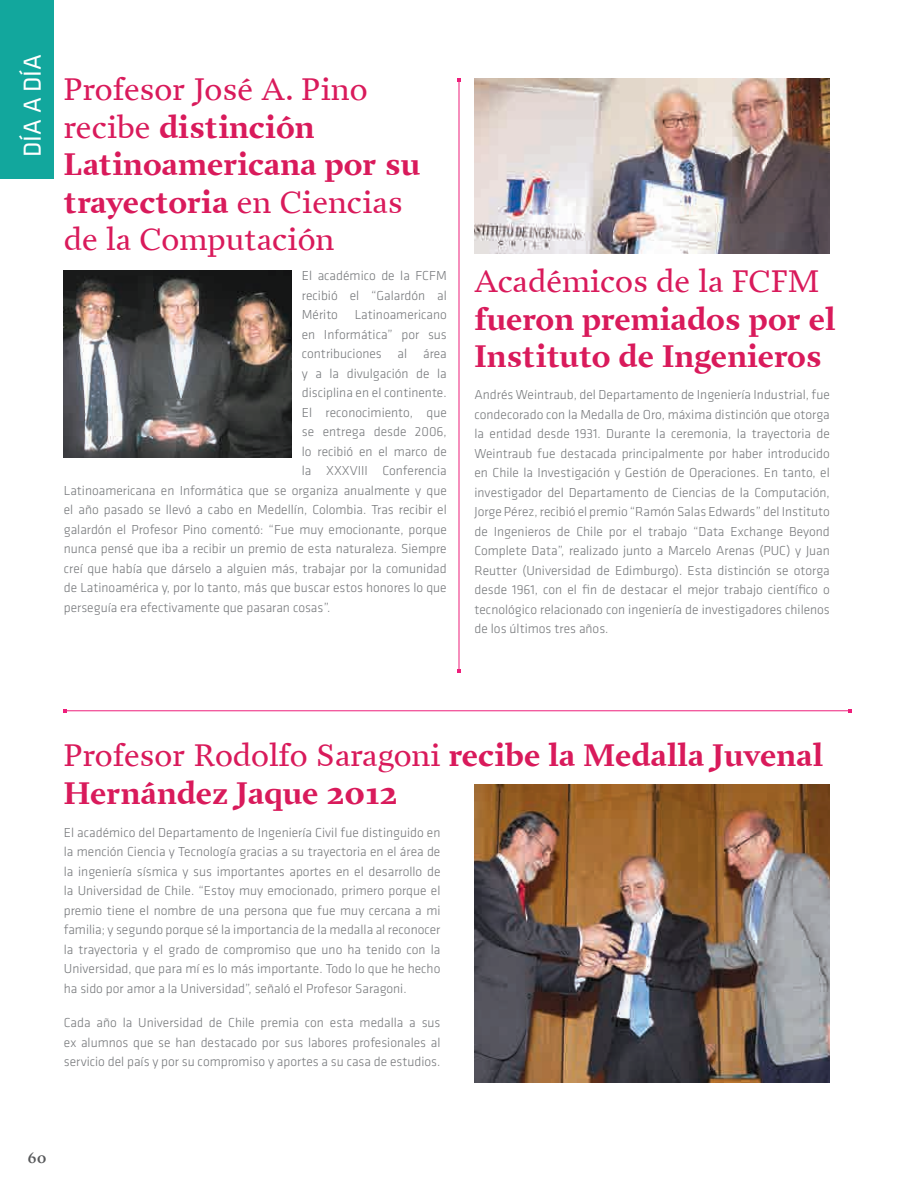
<style>
.page{position:relative;width:915px;height:1191px;background:#fff}
.page>*{position:absolute;margin:0;border:0;box-sizing:border-box;transform-origin:0 0}
.t1{font:31.5px/37.5px "Prensa";color:#d91a5b}
.t2{font:700 31.5px/37.5px "Prensa";color:#d91a5b}
.t3{font:25.5px "Klavika";color:#fff}
.t4{font:600 15px "Prensa";color:#57585a}
.t5{font:300 13.5px/19.5px "Klavika";color:#76787b;text-align:justify}
.s1{font-weight:700}
.s2{font-weight:400}
</style>
<div class="page">
<div style="left:0;top:0;width:53px;height:179px;background:#12a79d"></div>
<img style="left:64px;top:270px;width:227px;height:188px">
<img style="left:474px;top:78px;width:355px;height:175px">
<img style="left:474px;top:784px;width:355px;height:298px">
<hr style="left:458px;top:80px;width:1px;height:591px;background:#ee1e7b">
<hr style="left:65px;top:710px;width:784px;height:1px;background:#ee1e7b">
<h2 class="t3" style="left:19px;top:157px;width:104px;rotate:-90deg">DÍA A DÍA</h2>
<h1 class="t1" style="left:64px;top:71px;width:358px">Profesor José A. Pino recibe <span class="s1">distinción<br>Latinoamericana por su trayectoria</span> en Ciencias de la Computación</h1>
<p class="t5" style="left:302px;top:266px;width:146px">El académico de la FCFM</p>
<p class="t5" style="left:302px;top:286px;width:146px">recibió el “Galardón al</p>
<p class="t5" style="left:302px;top:305px;width:146px">Mérito Latinoamericano</p>
<p class="t5" style="left:302px;top:325px;width:146px">en Informática” por sus</p>
<p class="t5" style="left:302px;top:344px;width:146px">contribuciones al área</p>
<p class="t5" style="left:302px;top:364px;width:146px">y a la divulgación de la</p>
<p class="t5" style="left:302px;top:383px;width:146px">disciplina en el continente.</p>
<p class="t5" style="left:302px;top:403px;width:146px">El reconocimiento, que</p>
<p class="t5" style="left:302px;top:422px;width:146px">se entrega desde 2006,</p>
<p class="t5" style="left:302px;top:442px;width:146px">lo recibió en el marco de</p>
<p class="t5" style="left:302px;top:461px;width:146px">la XXXVIII Conferencia</p>
<p class="t5" style="left:64px;top:481px;width:384px">Latinoamericana en Informática que se organiza anualmente y que</p>
<p class="t5" style="left:64px;top:500px;width:384px">el año pasado se llevó a cabo en Medellín, Colombia. Tras recibir el</p>
<p class="t5" style="left:64px;top:520px;width:384px">galardón el Profesor Pino comentó: “Fue muy emocionante, porque</p>
<p class="t5" style="left:64px;top:539px;width:384px">nunca pensé que iba a recibir un premio de esta naturaleza. Siempre</p>
<p class="t5" style="left:64px;top:558px;width:384px">creí que había que dárselo a alguien más, trabajar por la comunidad</p>
<p class="t5" style="left:64px;top:578px;width:384px">de Latinoamérica y, por lo tanto, más que buscar estos honores lo que</p>
<p class="t5" style="left:64px;top:597px;width:268px">perseguía era efectivamente que pasaran cosas”.</p>
<h1 class="t1" style="left:474px;top:262px;width:346px">Académicos de la FCFM</h1>
<h1 class="t2" style="left:474px;top:300px;width:362px">fueron premiados por el<br>Instituto de Ingenieros</h1>
<p class="t5" style="left:474px;top:385px;width:357px">Andrés Weintraub, del Departamento de Ingeniería Industrial, fue condecorado con la Medalla de Oro, máxima distinción que otorga la entidad desde 1931. Durante la ceremonia, la trayectoria de Weintraub fue destacada principalmente por haber introducido en Chile la Investigación y Gestión de Operaciones. En tanto, el investigador del Departamento de Ciencias de la Computación, Jorge Pérez, recibió el premio “Ramón Salas Edwards” del Instituto de Ingenieros de Chile por el trabajo “Data Exchange Beyond Complete Data”, realizado junto a Marcelo Arenas (PUC) y Juan Reutter (Universidad de Edimburgo). Esta distinción se otorga desde 1961, con el fin de destacar el mejor trabajo científico o tecnológico relacionado con ingeniería de investigadores chilenos de los últimos tres años.</p>
<h1 class="t2" style="left:64px;top:737px;width:760px"><span class="s2">Profesor Rodolfo Saragoni</span> recibe la Medalla Juvenal<br>Hernández Jaque 2012</h1>
<p class="t5" style="left:64px;top:822px;width:378px">El académico del Departamento de Ingeniería Civil fue distinguido en la mención Ciencia y Tecnología gracias a su trayectoria en el área de la ingeniería sísmica y sus importantes aportes en el desarrollo de la Universidad de Chile. “Estoy muy emocionado, primero porque el premio tiene el nombre de una persona que fue muy cercana a mi familia; y segundo porque sé la importancia de la medalla al reconocer la trayectoria y el grado de compromiso que uno ha tenido con la Universidad, que para mí es lo más importante. Todo lo que he hecho ha sido por amor a la Universidad”, señaló el Profesor Saragoni.</p>
<p class="t5" style="left:64px;top:1013px;width:378px">Cada año la Universidad de Chile premia con esta medalla a sus ex alumnos que se han destacado por sus labores profesionales al servicio del país y por su compromiso y aportes a su casa de estudios.</p>
<p class="t4" style="left:28px;top:1148px;width:21px">60</p>
</div>
